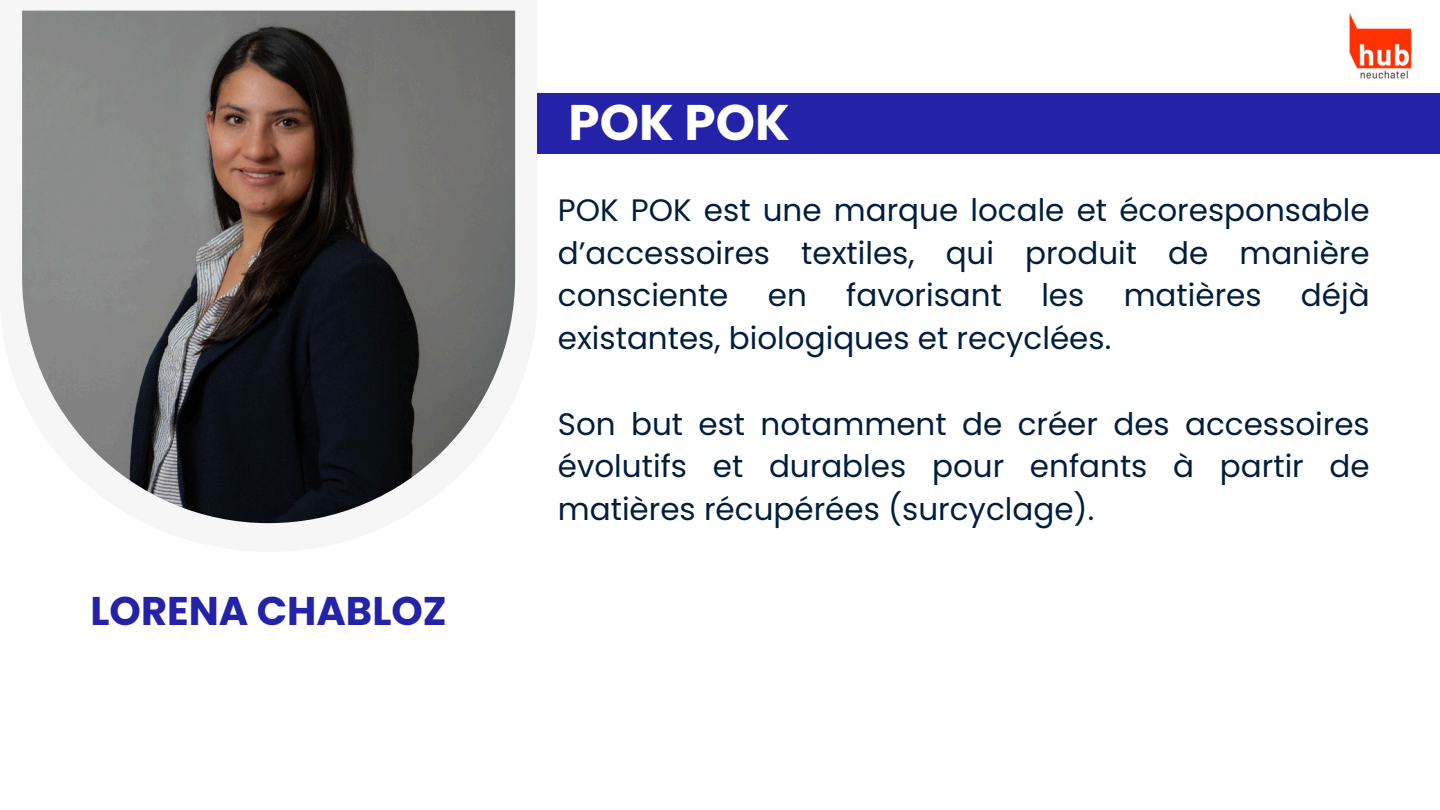
<style>
.page{position:relative;width:1440px;height:810px;background:#fff}
.page>*{position:absolute;margin:0;border:0;box-sizing:border-box;transform-origin:0 0}
.t1{font:700 50px "Poppins";color:#fff}
.t2{font:700 40px "Poppins";color:#2322a9}
.t3{font:31px/42.8px "Poppins";color:#001f3d;text-align:justify}
</style>
<div class="page">
<img style="left:22px;top:11px;width:493px;height:512px">
<div style="left:537px;top:93px;width:903px;height:61px;background:#2322a9"></div>
<img style="left:1349px;top:13px;width:63px;height:66px">
<h2 class="t2" style="left:91px;top:583px;width:358px">LORENA CHABLOZ</h2>
<p class="t1" style="left:569px;top:87px;width:223px">POK POK</p>
<h1 class="t3" style="left:558px;top:189px;width:813px">POK POK est une marque locale et écoresponsable d’accessoires textiles, qui produit de manière consciente</h1>
<h1 class="t3" style="left:768px;top:274px;width:41px">en</h1>
<h1 class="t3" style="left:846px;top:274px;width:157px">favorisant</h1>
<h1 class="t3" style="left:1041px;top:274px;width:45px">les</h1>
<h1 class="t3" style="left:1124px;top:274px;width:139px">matières</h1>
<h1 class="t3" style="left:1301px;top:274px;width:70px">déjà</h1>
<h1 class="t3" style="left:558px;top:317px;width:555px">existantes, biologiques et recyclées.</h1>
<p class="t3" style="left:558px;top:402px;width:813px">Son but est notamment de créer des accessoires évolutifs et durables pour enfants à partir de matières récupérées (surcyclage).</p>
</div>
